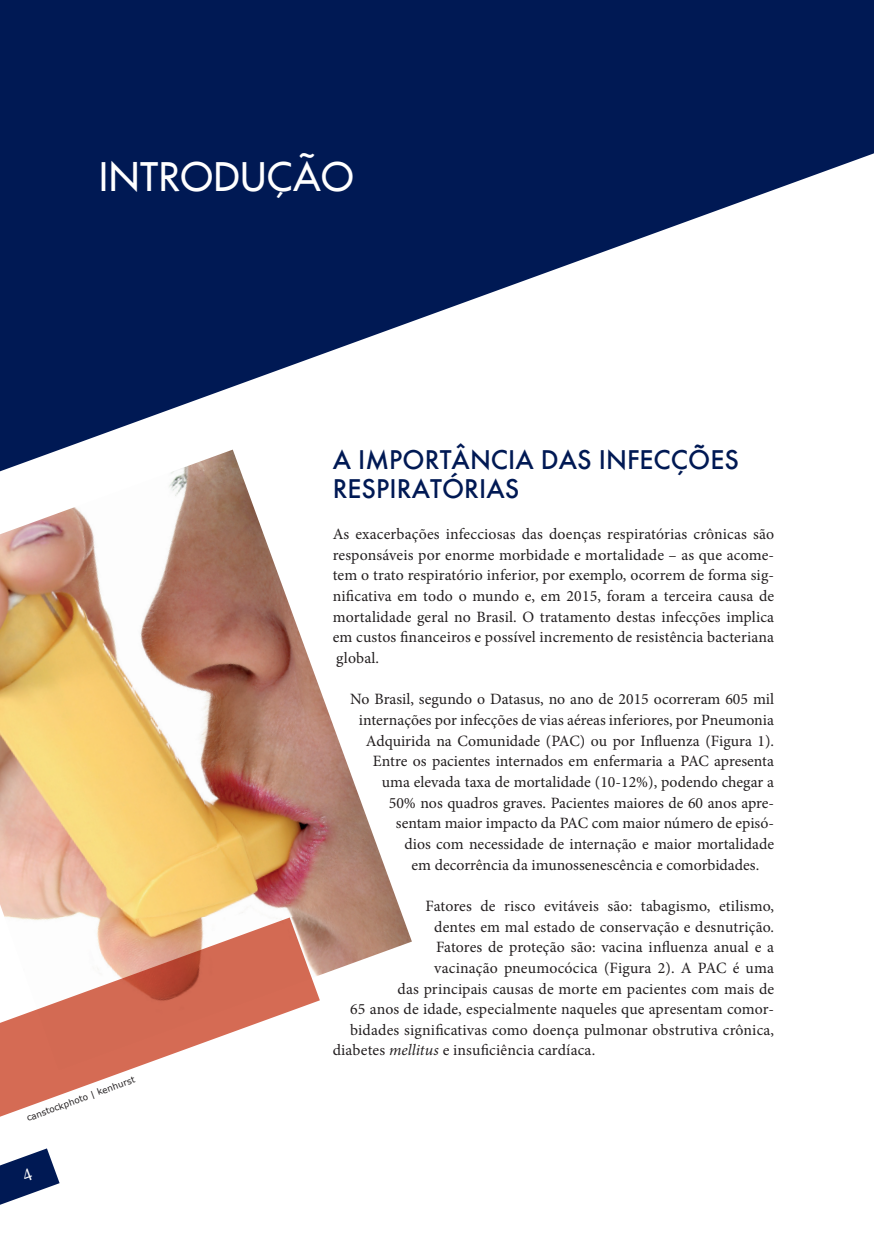
<style>
.page{position:relative;width:874px;height:1241px;background:#fff}
.page>*{position:absolute;margin:0;border:0;box-sizing:border-box;transform-origin:0 0}
.t1{font:38.5px "Futura";letter-spacing:.025em;color:#fff}
.t2{font:500 28px/29.8px "Futura";color:#001954}
.t3{font:15.75px/20.7px "Minion Pro";color:#231f20;text-align:justify}
.t4{font:8.75px "Verdana";color:#231f20}
.s1{font-style:italic}
</style>
<div class="page">
<svg style="left:0;top:0;width:873px;height:449px;fill:#001954"></svg>
<img style="left:0;top:449px;width:411px;height:526px">
<svg style="left:0;top:917px;width:320px;height:200px"></svg>
<svg style="left:0;top:1148px;width:60px;height:56px"></svg>
<h1 class="t1" style="left:99px;top:152px;width:255px">INTRODUÇÃO</h1>
<p class="t4" style="left:25px;top:1112px;width:116px;rotate:-20deg">canstockphoto | kenhurst</p>
<h2 class="t2" style="left:332px;top:444px;width:407px">A IMPORTÂNCIA DAS INFECÇÕES<br>RESPIRATÓRIAS</h2>
<p class="t3" style="left:332px;top:523px;width:443px">As exacerbações infecciosas das doenças respiratórias crônicas são responsáveis por enorme morbidade e mortalidade – as que acome&shy;tem o trato respiratório inferior, por exemplo, ocorrem de forma sig&shy;nificativa em todo o mundo e, em 2015, foram a terceira causa de mortalidade geral no Brasil. O tratamento destas infecções implica em custos financeiros e possível incremento de resistência bacteriana global.</p>
<p class="t3" style="left:350px;top:688px;width:425px">No Brasil, segundo o Datasus, no ano de 2015 ocorreram 605 mil</p>
<p class="t3" style="left:359px;top:709px;width:416px">internações por infecções de vias aéreas inferiores, por Pneumonia</p>
<p class="t3" style="left:366px;top:730px;width:409px">Adquirida na Comunidade (PAC) ou por Influenza (Figura 1).</p>
<p class="t3" style="left:373px;top:750px;width:402px">Entre os pacientes internados em enfermaria a PAC apresenta</p>
<p class="t3" style="left:381px;top:771px;width:394px">uma elevada taxa de mortalidade (10-12%), podendo chegar a</p>
<p class="t3" style="left:388px;top:792px;width:386px">50% nos quadros graves. Pacientes maiores de 60 anos apre-</p>
<p class="t3" style="left:395px;top:812px;width:379px">sentam maior impacto da PAC com maior número de episó-</p>
<p class="t3" style="left:404px;top:833px;width:371px">dios com necessidade de internação e maior mortalidade</p>
<p class="t3" style="left:411px;top:854px;width:349px">em decorrência da imunossenescência e comorbidades.</p>
<p class="t3" style="left:425px;top:895px;width:350px">Fatores de risco evitáveis são: tabagismo, etilismo,</p>
<p class="t3" style="left:434px;top:916px;width:341px">dentes em mal estado de conservação e desnutrição.</p>
<p class="t3" style="left:436px;top:936px;width:339px">Fatores de proteção são: vacina influenza anual e a</p>
<p class="t3" style="left:434px;top:957px;width:341px">vacinação pneumocócica (Figura 2). A PAC é uma</p>
<p class="t3" style="left:397px;top:978px;width:378px">das principais causas de morte em pacientes com mais de</p>
<p class="t3" style="left:350px;top:998px;width:425px">65 anos de idade, especialmente naqueles que apresentam comor-</p>
<p class="t3" style="left:350px;top:1019px;width:425px">bidades significativas como doença pulmonar obstrutiva crônica,</p>
<p class="t3" style="left:332px;top:1040px;width:264px">diabetes <span class="s1">mellitus</span> e insuficiência cardíaca.</p>
</div>
